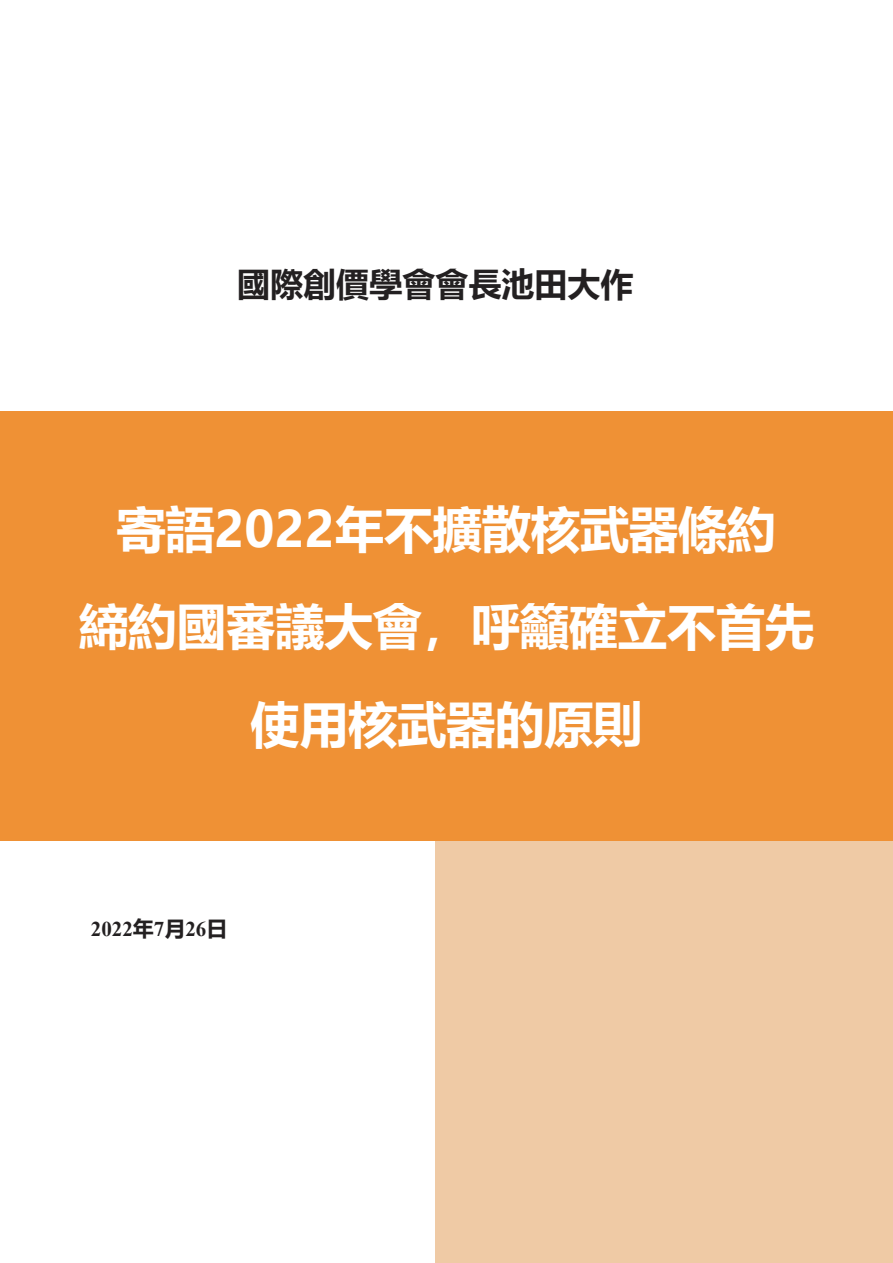
<style>
.page{position:relative;width:893px;height:1263px;background:#fff}
.page>*{position:absolute;margin:0;border:0;box-sizing:border-box;transform-origin:0 0}
.t1{font:700 49.5px/97.5px "Microsoft Ya Hei";letter-spacing:-.01em;color:#fff;text-align:center}
.t2{font:700 33px "Microsoft Ya Hei";color:#232021}
.t3{font:700 21px "Times New Roman";color:#232021}
.s1{font-family:"Microsoft Ya Hei"}
</style>
<div class="page">
<div style="left:436px;top:833px;width:457px;height:430px;background:#efcaa5"></div>
<div style="left:0;top:412px;width:893px;height:429px;background:#ef9135"></div>
<p class="t2" style="left:237px;top:261px;width:397px">國際創價學會會長池田大作</p>
<p class="t1" style="left:79px;top:478px;width:737px">寄語2022年不擴散核武器條約<br>締約國審議大會，呼籲確立不首先使用核武器的原則</p>
<p class="t3" style="left:91px;top:913px;width:138px">2022<span class="s1">年月</span>7 26<span class="s1">日</span></p>
</div>
